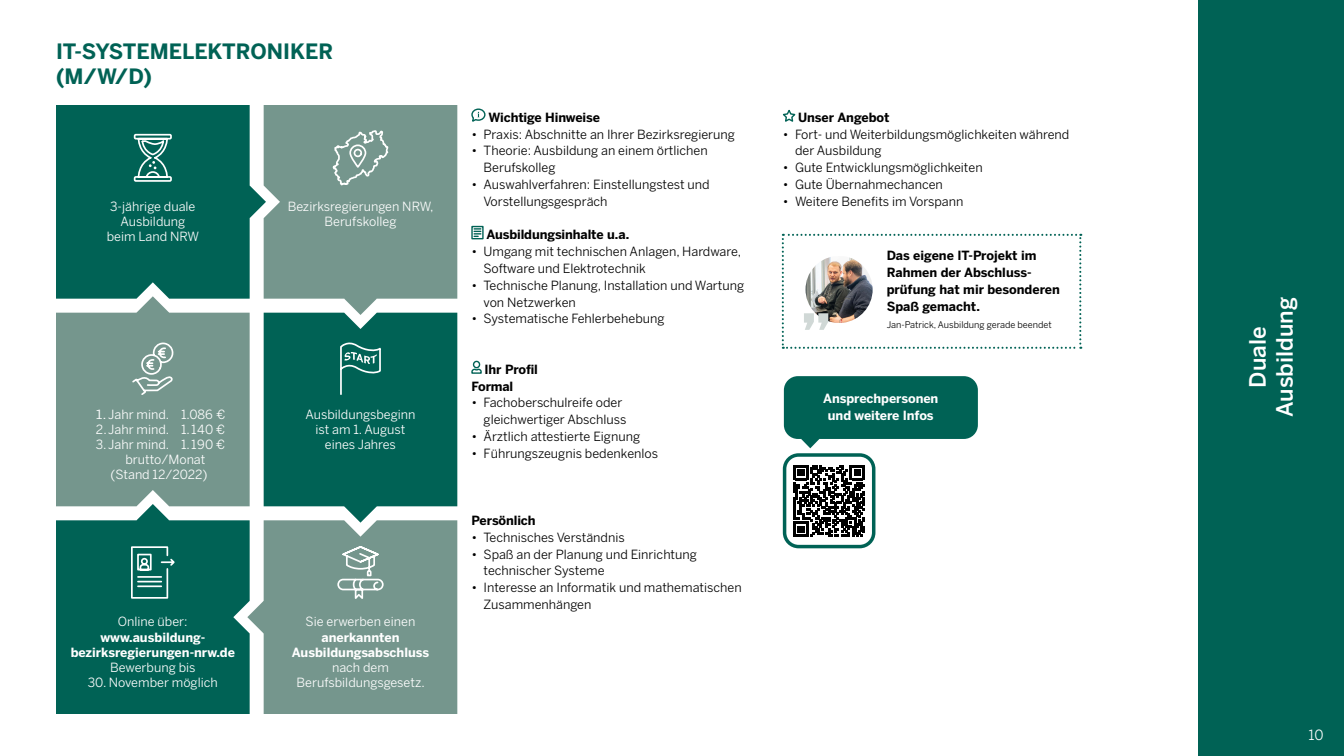
<style>
.page{position:relative;width:1344px;height:756px;background:#fff}
.page>*{position:absolute;margin:0;border:0;box-sizing:border-box;transform-origin:0 0}
.t1{font:500 22.4px "Benton Sans";color:#fff}
.H2_digital{font:700 21px/25.2px "Benton Sans";color:#006255}
.t2{font:14px "Benton Sans";color:#fff}
.Fließtext_schwarz{font:12.6px/16.8px "Benton Sans";color:#000}
.Fließtext_schwarz-2{font:12.6px/15.1px "Benton Sans";color:#fff;text-align:center}
.Fließtext_schwarz-3{font:700 12.6px/16.8px "Benton Sans";letter-spacing:-.01em;color:#000}
.Fließtext_schwarz-4{font:700 12.6px/15.1px "Benton Sans";color:#fff;text-align:center}
.Fließtext_schwarz-5{font:12.6px "Benton Sans";color:#fff;scale:1.23 1}
.Fließtext_schwarz-6{font:9.1px "Benton Sans";color:#000}
.s1{font-weight:400}
</style>
<div class="page">
<div style="left:1198px;top:0;width:146px;height:756px;background:#006255"></div>
<svg style="left:56px;top:105px;width:401px;height:609px;background:#4c877d"></svg>
<svg style="left:471px;top:108px;width:15px;height:14px"></svg>
<div style="left:471px;top:226px;width:13px;height:13px;border:1px solid #006255"></div>
<svg style="left:474px;top:228px;width:7px;height:9px"></svg>
<svg style="left:471px;top:360px;width:11px;height:14px"></svg>
<svg style="left:782px;top:109px;width:14px;height:13px"></svg>
<svg style="left:782px;top:234px;width:299px;height:115px"></svg>
<svg style="left:793px;top:465px;width:72px;height:72px"></svg>
<div style="left:783px;top:453px;width:92px;height:95px;border:4px solid #006255;border-radius:14px"></div>
<div style="left:784px;top:376px;width:194px;height:63px;background:#006255;border-radius:14px"></div>
<svg style="left:801px;top:439px;width:18px;height:9px"></svg>
<p class="H2_digital" style="left:56px;top:38px;width:279px">IT-SYSTEMELEKTRONIKER (M/W/D)</p>
<p class="Fließtext_schwarz-3" style="left:798px;top:109px;width:93px">Unser Angebot</p>
<p class="Fließtext_schwarz" style="left:795px;top:125px;width:276px;text-indent:-12px">• Fort- und Weiterbildungsmöglichkeiten während der Ausbildung</p>
<p class="Fließtext_schwarz" style="left:783px;top:159px;width:201px">• Gute Entwicklungsmöglichkeiten</p>
<p class="Fließtext_schwarz" style="left:783px;top:176px;width:162px">• Gute Übernahmechancen</p>
<p class="Fließtext_schwarz" style="left:783px;top:193px;width:182px">• Weitere Benefits im Vorspann</p>
<p class="Fließtext_schwarz-3" style="left:488px;top:109px;width:113px">Wichtige Hinweise</p>
<p class="Fließtext_schwarz" style="left:471px;top:125px;width:265px">• Praxis: Abschnitte an Ihrer Bezirksregierung</p>
<p class="Fließtext_schwarz" style="left:484px;top:142px;width:226px;text-indent:-12px">• Theorie: Ausbildung an einem örtlichen<br>Berufskolleg</p>
<p class="Fließtext_schwarz" style="left:484px;top:176px;width:228px;text-indent:-12px">• Auswahlverfahren: Einstellungstest und<br>Vorstellungsgespräch</p>
<p class="Fließtext_schwarz-3" style="left:486px;top:226px;width:144px">Ausbildungsinhalte u.a.</p>
<p class="Fließtext_schwarz" style="left:484px;top:243px;width:259px;text-indent:-12px">• Umgang mit technischen Anlagen, Hardware,<br>Software und Elektrotechnik</p>
<p class="Fließtext_schwarz" style="left:484px;top:277px;width:262px;text-indent:-12px">• Technische Planung, Installation und Wartung von Netzwerken</p>
<p class="Fließtext_schwarz" style="left:471px;top:310px;width:195px">• Systematische Fehlerbehebung</p>
<p class="Fließtext_schwarz-3" style="left:485px;top:361px;width:55px">Ihr Profil</p>
<p class="Fließtext_schwarz-3" style="left:471px;top:377px;width:44px">Formal</p>
<p class="Fließtext_schwarz" style="left:484px;top:394px;width:144px;text-indent:-12px">• Fachoberschulreife oder gleichwertiger Abschluss</p>
<p class="Fließtext_schwarz" style="left:471px;top:428px;width:170px">• Ärztlich attestierte Eignung</p>
<p class="Fließtext_schwarz" style="left:471px;top:445px;width:188px">• Führungszeugnis bedenkenlos</p>
<p class="Fließtext_schwarz-2" style="left:110px;top:199px;width:87px">3-jährige duale</p>
<p class="Fließtext_schwarz-2" style="left:120px;top:214px;width:66px">Ausbildung</p>
<p class="Fließtext_schwarz-2" style="left:107px;top:229px;width:94px">beim Land NRW</p>
<p class="Fließtext_schwarz-2" style="left:288px;top:199px;width:147px">Bezirksregierungen NRW,<br>Berufskolleg</p>
<p class="Fließtext_schwarz-3" style="left:887px;top:247px;width:175px">Das eigene IT-Projekt im<br>Rahmen der Abschluss&shy;prüfung hat mir besonderen<br>Spaß gemacht.</p>
<p class="Fließtext_schwarz-6" style="left:887px;top:319px;width:167px">Jan-Patrick, Ausbildung gerade beendet</p>
<p class="Fließtext_schwarz-4" style="left:823px;top:391px;width:117px">Ansprechpersonen</p>
<p class="Fließtext_schwarz-5" style="left:96px;top:407px;width:107px">1.Jahr mind. 1.086 €</p>
<p class="Fließtext_schwarz-4" style="left:828px;top:408px;width:107px">und weitere Infos</p>
<p class="Fließtext_schwarz-2" style="left:96px;top:422px;width:131px">2.Jahr mind. 1. 140 €</p>
<p class="Fließtext_schwarz-2" style="left:96px;top:437px;width:131px">3. Jahr mind. 1. 190 €</p>
<p class="Fließtext_schwarz-2" style="left:125px;top:452px;width:82px">brutto/Monat</p>
<p class="Fließtext_schwarz-2" style="left:110px;top:467px;width:99px">(Stand 12/2022)</p>
<p class="Fließtext_schwarz-2" style="left:305px;top:407px;width:112px">Ausbildungsbeginn</p>
<p class="Fließtext_schwarz-2" style="left:316px;top:422px;width:91px">ist am 1. August</p>
<p class="Fließtext_schwarz-2" style="left:325px;top:437px;width:73px">eines Jahres</p>
<p class="Fließtext_schwarz-4" style="left:100px;top:614px;width:106px"><span class="s1">Online über: </span>www.ausbildung-</p>
<p class="Fließtext_schwarz-4" style="left:71px;top:644px;width:166px">bezirksregierungen-nrw.de<br><span class="s1">Bewerbung bis</span></p>
<p class="Fließtext_schwarz-2" style="left:88px;top:675px;width:131px">30. November möglich</p>
<p class="Fließtext_schwarz-4" style="left:292px;top:614px;width:139px"><span class="s1">Sie erwerben einen </span>anerkannten<br>Ausbildungsabschluss <span class="s1">nach dem</span></p>
<p class="Fließtext_schwarz-2" style="left:297px;top:675px;width:130px">Berufsbildungsgesetz.</p>
<p class="Fließtext_schwarz-3" style="left:471px;top:512px;width:66px">Persönlich</p>
<p class="Fließtext_schwarz" style="left:471px;top:529px;width:155px">• Technisches Verständnis</p>
<p class="Fließtext_schwarz" style="left:484px;top:545px;width:215px;text-indent:-12px">• Spaß an der Planung und Einrichtung technischer Systeme</p>
<p class="Fließtext_schwarz" style="left:484px;top:579px;width:260px;text-indent:-12px">• Interesse an Informatik und mathematischen<br>Zusammenhängen</p>
<h2 class="t1" style="left:1244px;top:388px;width:62px;rotate:-90deg">Duale</h2>
<h2 class="t1" style="left:1271px;top:417px;width:122px;rotate:-90deg">Ausbildung</h2>
<p class="t2" style="left:1308px;top:727px;width:17px">10</p>
</div>
